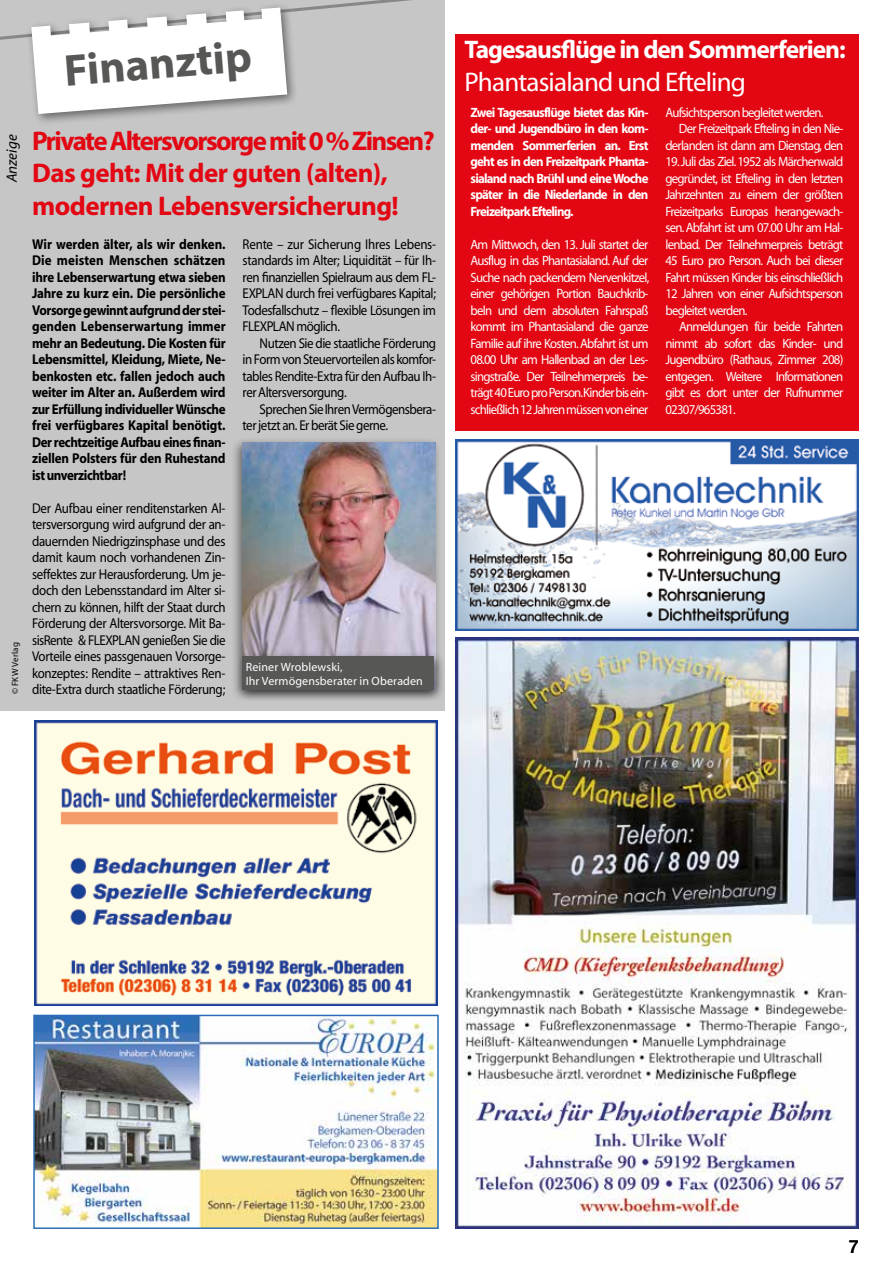
<style>
.page{position:relative;width:893px;height:1263px;background:#fff}
.page>*{position:absolute;margin:0;border:0;box-sizing:border-box;transform-origin:0 0}
.t1{font:700 44.85px "Myriad Pro";color:#575756}
.t2{font:700 27px/32.4px "Myriad Pro";letter-spacing:-.02em;color:#e30613}
.t3{font:27px "Myriad";letter-spacing:-.03em;color:#fff}
.t4{font:700 25.5px "Myriad";letter-spacing:-.04em;color:#fff}
.t5{font:500 18px "Helvetica Neue";color:#000}
.t6{font:italic 15px "Myriad";color:#000}
.t7{font:14.25px/16.5px "Myriad";letter-spacing:-.035em;color:#000;text-align:justify;scale:.91 1}
.t8{font:700 14.25px/16.5px "Myriad";letter-spacing:-.02em;color:#000;text-align:justify;scale:.91 1}
.t9{font:13.5px/16.5px "Myriad";letter-spacing:-.06em;color:#fff;text-align:justify;scale:.95 1}
.t10{font:700 13.5px/16.5px "Myriad";letter-spacing:-.06em;color:#fff;text-align:justify;scale:.95 1}
.t11{font:12px/14.4px "Myriad";letter-spacing:.01em;color:#fff}
.t12{font:9px "Myriad";letter-spacing:.02em;color:#000}
</style>
<div class="page">
<img style="left:455px;top:638px;width:404px;height:591px">
<img style="left:34px;top:721px;width:404px;height:284px">
<div style="left:0;top:0;width:445px;height:711px;background:#c6c6c6"></div>
<div style="left:25px;top:2px;width:274px;height:124px;background:#000;opacity:.5"></div>
<svg style="left:0;top:0;width:412px;height:114px"></svg>
<div style="left:231px;top:436px;width:211px;height:266px;background:#000;opacity:.5"></div>
<img style="left:243px;top:442px;width:193px;height:208px">
<div style="left:237px;top:650px;width:210px;height:52px;background:#000;opacity:.5"></div>
<div style="left:243px;top:657px;width:191px;height:33px;background:#575756"></div>
<div style="left:455px;top:34px;width:404px;height:396px;background:#e30613"></div>
<img style="left:455px;top:439px;width:404px;height:191px">
<img style="left:36px;top:1018px;width:400px;height:208px">
<div style="left:33px;top:1015px;width:406px;height:214px;border:2px solid #2c6eb5"></div>
<h1 class="t1" style="left:62px;top:41px;width:190px;rotate:-4deg">Finanztip</h1>
<p class="t6" style="left:4px;top:182px;width:49px;rotate:-90deg">Anzeige</p>
<p class="t12" style="left:11px;top:694px;width:53px;rotate:-90deg">© FKW Verlag</p>
<h2 class="t2" style="left:32px;top:124px;width:404px">Private Altersvorsorge mit 0 % Zinsen?<br>Das geht: Mit der guten (alten), modernen Lebensversicherung!</h2>
<p class="t8" style="left:32px;top:236px;width:214px">Wir werden älter, als wir denken.<br>Die meisten Menschen schätzen ihre Lebenserwartung etwa sieben Jahre zu kurz ein. Die persönliche Vorsorge gewinnt aufgrund der stei&shy;genden Lebenserwartung immer mehr an Bedeutung. Die Kosten für Lebensmittel, Kleidung, Miete, Ne&shy;benkosten etc. fallen jedoch auch weiter im Alter an. Außerdem wird zur Erfüllung individueller Wünsche frei verfügbares Kapital benötigt.<br>Der rechtzeitige Aufbau eines finan&shy;ziellen Polsters für den Ruhestand ist unverzichtbar!</p>
<p class="t7" style="left:32px;top:500px;width:214px">Der Aufbau einer renditenstarken Al&shy;tersversorgung wird aufgrund der an&shy;dauernden Niedrigzinsphase und des damit kaum noch vorhandenen Zin&shy;seffektes zur Herausforderung. Um je&shy;doch den Lebensstandard im Alter si&shy;chern zu können, hilft der Staat durch Förderung der Altersvorsorge. Mit Ba&shy;sisRente &amp; FLEXPLAN genießen Sie die Vorteile eines passgenauen Vorsorge&shy;konzeptes: Rendite – attraktives Ren&shy;dite-Extra durch staatliche Förderung;</p>
<p class="t7" style="left:243px;top:236px;width:214px">Rente – zur Sicherung Ihres Lebens&shy;standards im Alter; Liquidität – für Ih&shy;ren finanziellen Spielraum aus dem FL-EXPLAN durch frei verfügbares Kapital; Todesfallschutz – flexible Lösungen im FLEXPLAN möglich.</p>
<p class="t7" style="left:243px;top:335px;width:214px;text-indent:17px">Nutzen Sie die staatliche Förderung in Form von Steuervorteilen als komfor&shy;tables Rendite-Extra für den Aufbau Ih&shy;rer Altersversorgung.</p>
<p class="t7" style="left:243px;top:401px;width:214px;text-indent:17px">Sprechen Sie Ihren Vermögensbera&shy;ter jetzt an. Er berät Sie gerne.</p>
<p class="t11" style="left:246px;top:660px;width:179px">Reiner Wroblewski,<br>Ihr Vermögensberater in Oberaden</p>
<h3 class="t4" style="left:465px;top:37px;width:383px">Tagesausflüge in den Sommerferien:</h3>
<h2 class="t3" style="left:465px;top:68px;width:283px">Phantasialand und Efteling</h2>
<p class="t10" style="left:471px;top:104px;width:189px">Zwei Tagesausflüge bietet das Kin&shy;der- und Jugendbüro in den kom&shy;menden Sommerferien an. Erst geht es in den Freizeitpark Phanta&shy;sialand nach Brühl und eine Woche später in die Niederlande in den Freizeitpark Efteling.</p>
<p class="t9" style="left:471px;top:236px;width:190px">Am Mittwoch, den 13. Juli startet der Ausflug in das Phantasialand. Auf der Suche nach packendem Nervenkitzel, einer gehörigen Portion Bauchkrib&shy;beln und dem absoluten Fahrspaß kommt im Phantasialand die ganze Familie auf ihre Kosten. Abfahrt ist um 08.00 Uhr am Hallenbad an der Les&shy;singstraße. Der Teilnehmerpreis be&shy;trägt 40 Euro pro Person.Kinder bis ein&shy;schließlich 12 Jahren müssen von einer</p>
<p class="t9" style="left:665px;top:104px;width:168px">Aufsichtsperson begleitet werden.</p>
<p class="t9" style="left:679px;top:121px;width:175px">Der Freizeitpark Efteling in den Nie-</p>
<p class="t9" style="left:665px;top:137px;width:189px">derlanden ist dann am Dienstag, den</p>
<p class="t9" style="left:665px;top:154px;width:189px">19. Juli das Ziel. 1952 als Märchenwald gegründet, ist Efteling in den letzten Jahrzehnten zu einem der größten Freizeitparks Europas herangewach&shy;sen. Abfahrt ist um 07.00 Uhr am Hal&shy;lenbad. Der Teilnehmerpreis beträgt 45 Euro pro Person. Auch bei dieser Fahrt müssen Kinder bis einschließlich 12 Jahren von einer Aufsichtsperson begleitet werden.</p>
<p class="t9" style="left:665px;top:319px;width:189px;text-indent:14px">Anmeldungen für beide Fahrten nimmt ab sofort das Kinder- und Jugendbüro (Rathaus, Zimmer 208) entgegen. Weitere Informationen gibt es dort unter der Rufnummer 02307/965381.</p>
<h3 class="t5" style="left:849px;top:1236px;width:12px">7</h3>
</div>
